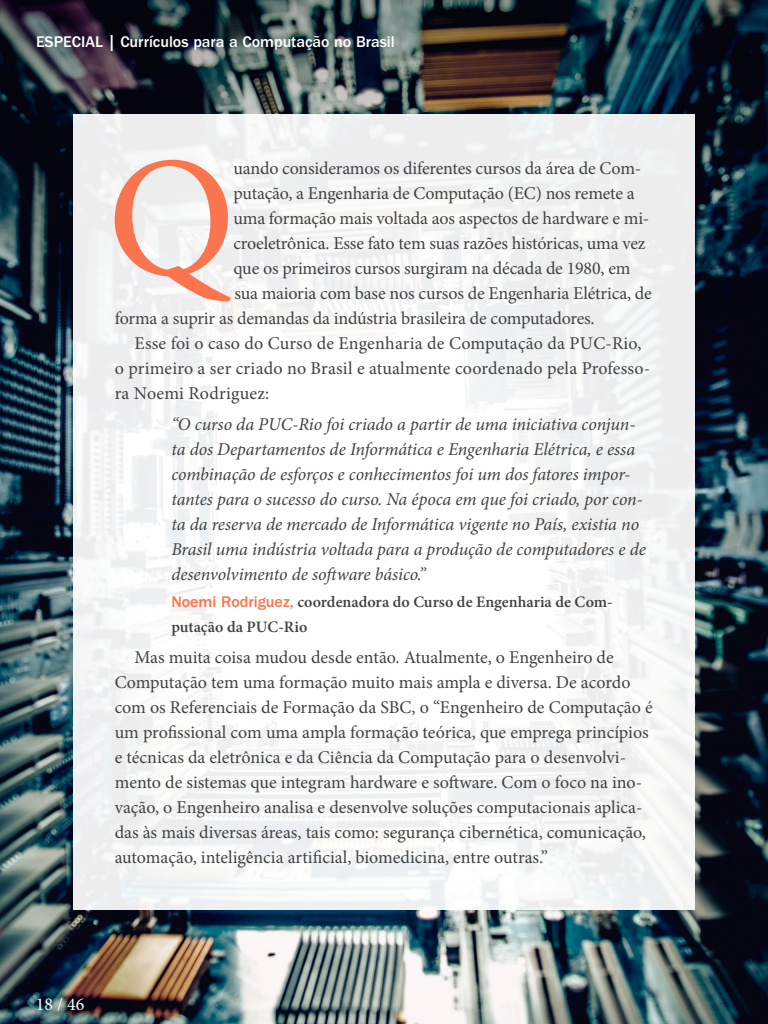
<style>
.page{position:relative;width:768px;height:1024px;background:#fff}
.page>*{position:absolute;margin:0;border:0;box-sizing:border-box;transform-origin:0 0}
.t1{font:171.8px "Minion Pro";color:#fa744d}
.t2{font:18px/25px "Minion Pro";letter-spacing:-.005em;color:#424242}
.t3{font:italic 18px/25px "Minion Pro";letter-spacing:-.005em;color:#424242}
.t4{font:18px "Minion Pro";color:#fff}
.t5{font:600 16px/25px "Minion Pro";color:#424242}
.t6{font:500 16px "ITC Franklin Gothic Std";color:#fff}
.s1{font-family:"ITC Franklin Gothic Std";font-weight:500;color:#fa744d}
</style>
<div class="page">
<img style="left:0;top:607px;width:768px;height:417px">
<img style="left:0;top:0;width:768px;height:607px">
<div style="left:18px;top:978px;width:86px;height:46px;background:#000;opacity:.5"></div>
<div style="left:73px;top:114px;width:622px;height:796px;background:#f6f7f6"></div>
<p class="t6" style="left:36px;top:33px;width:360px">Especial | Currículos para a Computação no Brasil</p>
<h1 class="t1" style="left:107px;top:104px;width:130px">Q</h1>
<p class="t2" style="left:233px;top:156px;width:409px">uando consideramos os diferentes cursos da área de Com-</p>
<p class="t2" style="left:233px;top:181px;width:403px">putação, a Engenharia de Computação (EC) nos remete a</p>
<p class="t2" style="left:233px;top:206px;width:417px">uma formação mais voltada aos aspectos de hardware e mi-</p>
<p class="t2" style="left:233px;top:231px;width:414px">croeletrônica. Esse fato tem suas razões históricas, uma vez</p>
<p class="t2" style="left:233px;top:256px;width:399px">que os primeiros cursos surgiram na década de 1980, em</p>
<p class="t2" style="left:234px;top:281px;width:419px">sua maioria com base nos cursos de Engenharia Elétrica, de</p>
<p class="t2" style="left:115px;top:306px;width:482px">forma a suprir as demandas da indústria brasileira de computadores.</p>
<p class="t2" style="left:135px;top:331px;width:508px">Esse foi o caso do Curso de Engenharia de Computação da PUC-Rio,</p>
<p class="t2" style="left:115px;top:356px;width:537px">o primeiro a ser criado no Brasil e atualmente coordenado pela Professo-</p>
<p class="t2" style="left:115px;top:381px;width:156px">ra Noemi Rodriguez:</p>
<p class="t3" style="left:171px;top:411px;width:476px">“O curso da PUC-Rio foi criado a partir de uma iniciativa conjun&shy;ta dos Departamentos de Informática e Engenharia Elétrica, e essa combinação de esforços e conhecimentos foi um dos fatores impor&shy;tantes para o sucesso do curso. Na época em que foi criado, por con&shy;ta da reserva de mercado de Informática vigente no País, existia no Brasil uma indústria voltada para a produção de computadores e de desenvolvimento de software básico.”</p>
<p class="t5" style="left:171px;top:590px;width:443px"><span class="s1">Noemi Rodriguez,</span> coordenadora do Curso de Engenharia de Com&shy;putação da PUC-Rio</p>
<p class="t2" style="left:115px;top:645px;width:540px;text-indent:20px">Mas muita coisa mudou desde então. Atualmente, o Engenheiro de Computação tem uma formação muito mais ampla e diversa. De acordo com os Referenciais de Formação da SBC, o “Engenheiro de Computação é um profissional com uma ampla formação teórica, que emprega princípios e técnicas da eletrônica e da Ciência da Computação para o desenvolvi&shy;mento de sistemas que integram hardware e software. Com o foco na ino&shy;vação, o Engenheiro analisa e desenvolve soluções computacionais aplica&shy;das às mais diversas áreas, tais como: segurança cibernética, comunicação, automação, inteligência artificial, biomedicina, entre outras.”</p>
<p class="t4" style="left:36px;top:992px;width:50px">18 / 46</p>
</div>
